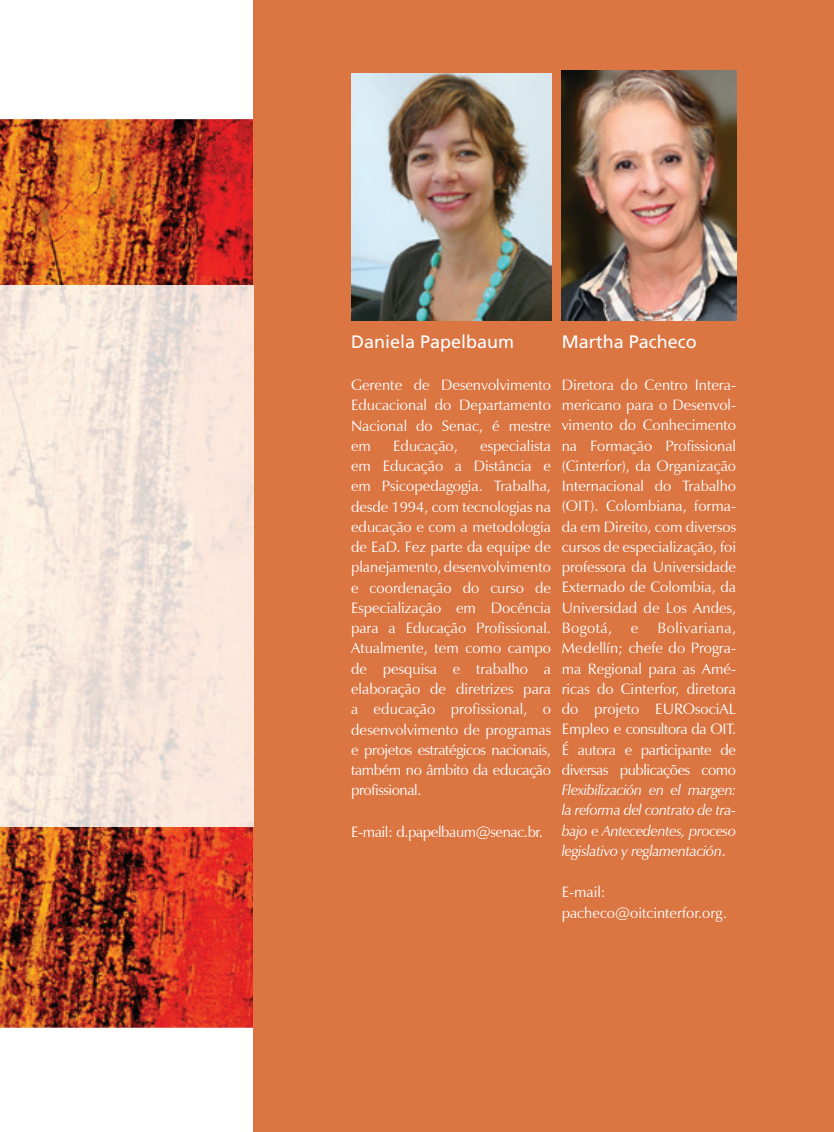
<style>
.page{position:relative;width:834px;height:1132px;background:#fff}
.page>*{position:absolute;margin:0;border:0;box-sizing:border-box;transform-origin:0 0}
.t1{font:18px "Frutiger";color:#fff}
.t2{font:15px/20.2px "Zapf Humanist 601 BT";letter-spacing:-.025em;color:#fff;text-align:justify}
.t3{font:italic 15px/20.2px "Zapf Humanist 601 BT";letter-spacing:-.025em;color:#fff;text-align:justify}
.t4{font:15px/20.2px "Zapf Humanist 601 BT";color:#fff}
.s1{font-style:normal}
</style>
<div class="page">
<img style="left:0;top:119px;width:254px;height:908px">
<div style="left:254px;top:0;width:579px;height:1131px;background:#db7542"></div>
<img style="left:0;top:285px;width:254px;height:541px">
<img style="left:561px;top:71px;width:175px;height:249px">
<img style="left:351px;top:73px;width:200px;height:247px">
<p class="t1" style="left:351px;top:331px;width:165px">Daniela Papelbaum</p>
<p class="t2" style="left:351px;top:374px;width:201px">Gerente de Desenvolvimento Educacional do Departamento Nacional do Senac, é mestre em</p>
<p class="t2" style="left:351px;top:435px;width:201px;text-indent:129px">especialista em Educação a Distância e em Psicopedagogia. Trabalha, desde 1994, com tecnologias na educação e com a metodologia de EaD. Fez parte da equipe de planejamento, desenvolvimento e coordenação do curso de Especialização em Docência para a Educação Profissional.<br>Atualmente, tem como campo de pesquisa e trabalho a elaboração de diretrizes para a educação profissional, o desenvolvimento de programas e projetos estratégicos nacionais, também no âmbito da educação profissional.</p>
<p class="t2" style="left:351px;top:821px;width:193px">E-mail: d.papelbaum@senac.br.</p>
<p class="t4" style="left:393px;top:435px;width:66px">Educação,</p>
<p class="t1" style="left:561px;top:331px;width:137px">Martha Pacheco</p>
<p class="t2" style="left:561px;top:374px;width:176px">Diretora do Centro Intera&shy;mericano para o Desenvol&shy;vimento do Conhecimento na Formação Profissional (Cinterfor), da Organização Internacional do Trabalho (OIT). Colombiana, forma&shy;da em Direito, com diversos cursos de especialização, foi professora da Universidade Externado de Colombia, da Universidad de Los Andes, Bogotá, e Bolivariana, Medellín; chefe do Progra&shy;ma Regional para as Amé&shy;ricas do Cinterfor, diretora do projeto EUROsociAL Empleo e consultora da OIT.<br>É autora e participante de diversas publicações como</p>
<p class="t3" style="left:561px;top:779px;width:176px">Flexibilización en el margen: la reforma del contrato de tra&shy;bajo <span class="s1">e</span> Antecedentes, proceso legislativo y reglamentación<span class="s1">.</span></p>
<p class="t4" style="left:561px;top:881px;width:167px">E-mail: pacheco@oitcinterfor.org.</p>
</div>
